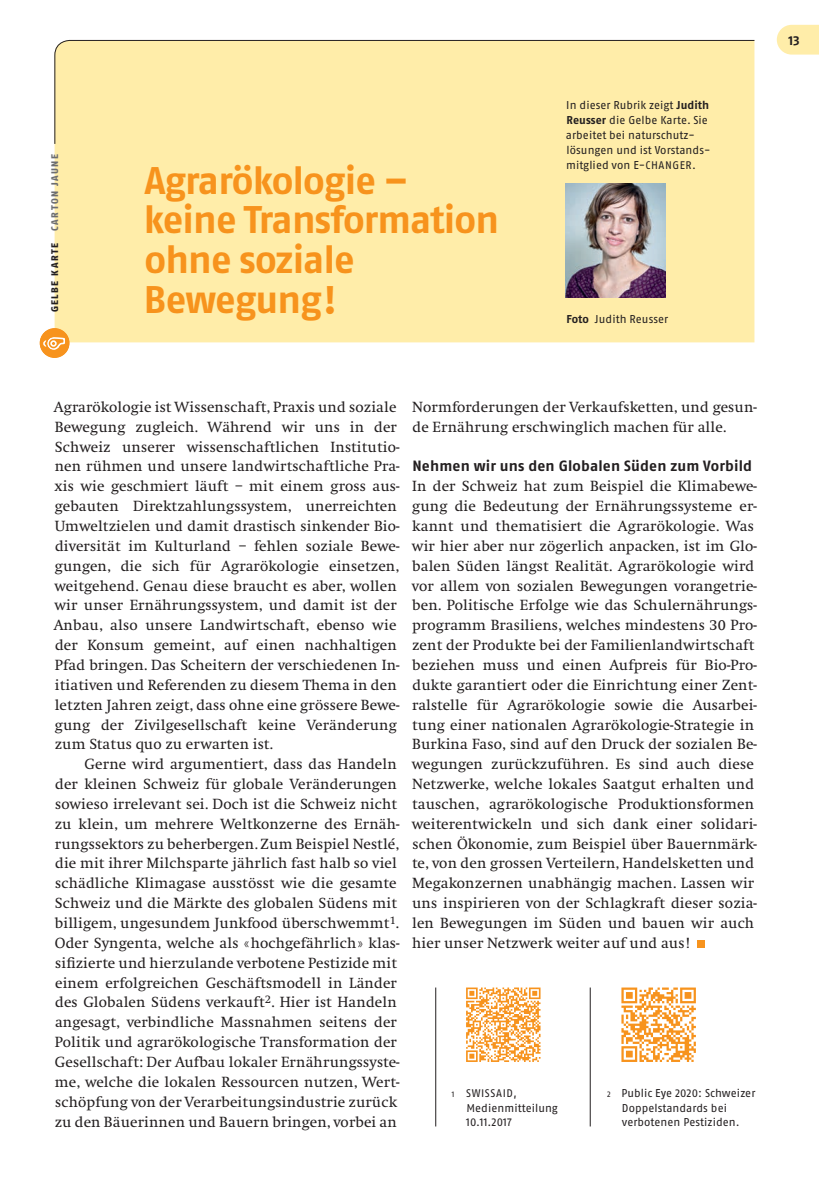
<style>
.page{position:relative;width:819px;height:1191px;background:#fff}
.page>*{position:absolute;margin:0;border:0;box-sizing:border-box;transform-origin:0 0}
.t1{font:700 38.5px/39.7px "Fago OT";letter-spacing:-.025em;color:#f7931d}
.t2{font:15.4px/19.8px "Swift";letter-spacing:.01em;color:#231f20}
.t3{font:700 14.88px "Fago OT";letter-spacing:.01em;color:#231f20}
.t4{font:700 13.12px "Fago OT";color:#231f20}
.t5{font:11.38px/14.9px "Fago OT";letter-spacing:.01em;color:#231f20}
.t6{font:11.03px "Fago OT";letter-spacing:.06em;color:#231f20}
.t7{font:800 9.62px "Fago OT";letter-spacing:.14em;color:#6c6d70}
.t8{font:800 9.62px "Fago OT";letter-spacing:.15em;color:#231f20}
.s1{font-weight:700}
.s2{font-size:11.03px}
.s3{font-size:8.22px}
.s4{font-size:11.38px}
</style>
<div class="page">
<svg style="left:776px;top:25px;width:43px;height:30px"></svg>
<div style="left:55px;top:144px;width:699px;height:198px;background:#ffeda9"></div>
<div style="left:40px;top:328px;width:29px;height:30px;background:#f7931d;border-radius:50%"></div>
<svg style="left:42px;top:337px;width:23px;height:15px"></svg>
<div style="left:54px;top:40px;width:701px;height:104px;background:#ffeda9"></div>
<div style="left:697px;top:940px;width:7px;height:7px;background:#f7931d"></div>
<svg style="left:466px;top:987px;width:74px;height:75px"></svg>
<svg style="left:621px;top:987px;width:74px;height:75px"></svg>
<img style="left:566px;top:184px;width:99px;height:114px">
<hr style="left:589px;top:987px;width:1px;height:139px;background:#231f20">
<hr style="left:435px;top:987px;width:1px;height:139px;background:#231f20">
<p class="t7" style="left:49px;top:231px;width:78px;rotate:-90deg">Carton jaune</p>
<p class="t8" style="left:49px;top:276px;width:34px;rotate:-90deg">Karte</p>
<h1 class="t1" style="left:144px;top:160px;width:357px">Agrarökologie – keine Transformation ohne soziale</h1>
<p class="t8" style="left:49px;top:312px;width:33px;rotate:-90deg">Gelbe</p>
<h1 class="t1" style="left:144px;top:279px;width:194px">Bewegung!</h1>
<p class="t5" style="left:566px;top:98px;width:146px">In dieser Rubrik zeigt <span class="s1">Judith<br>Reusser</span> die Gelbe Karte. Sie arbeitet bei naturschutz&shy;lösungen und ist Vorstands&shy;mitglied von E-<span class="s2">CHANGER</span>.</p>
<p class="t5" style="left:566px;top:311px;width:103px"><span class="s1">Foto</span> Judith Reusser</p>
<p class="t2" style="left:54px;top:397px;width:347px">Agrarökologie ist Wissenschaft, Praxis und soziale Bewegung zugleich. Während wir uns in der Schweiz unserer wissenschaftlichen Institutio&shy;nen rühmen und unsere landwirtschaftliche Pra&shy;xis wie geschmiert läuft – mit einem gross aus&shy;gebauten Direktzahlungssystem, unerreichten Umweltzielen und damit drastisch sinkender Bio&shy;diversität im Kulturland – fehlen soziale Bewe&shy;gungen, die sich für Agrarökologie einsetzen, weitgehend. Genau diese braucht es aber, wollen wir unser Ernährungssystem, und damit ist der Anbau, also unsere Landwirtschaft, ebenso wie der Konsum gemeint, auf einen nachhaltigen Pfad bringen. Das Scheitern der verschiedenen In&shy;itiativen und Referenden zu diesem Thema in den letzten Jahren zeigt, dass ohne eine grössere Bewe&shy;gung der Zivilgesellschaft keine Veränderung zum Status quo zu erwarten ist.</p>
<p class="t2" style="left:55px;top:754px;width:346px;text-indent:30px">Gerne wird argumentiert, dass das Handeln der kleinen Schweiz für globale Veränderungen sowieso irrelevant sei. Doch ist die Schweiz nicht zu klein, um mehrere Weltkonzerne des Ernäh&shy;rungssektors zu beherbergen. Zum Beispiel Nestlé, die mit ihrer Milchsparte jährlich fast halb so viel schädliche Klimagase ausstösst wie die gesamte Schweiz und die Märkte des globalen Südens mit billigem, ungesundem Junkfood überschwemmt<sup>1</sup>.<br>Oder Syngenta, welche als «hochgefährlich» klas&shy;sifizierte und hierzulande verbotene Pestizide mit einem erfolgreichen Geschäftsmodell in Länder des Globalen Südens verkauft<sup>2</sup>. Hier ist Handeln angesagt, verbindliche Massnahmen seitens der Politik und agrarökologische Transformation der Gesellschaft: Der Aufbau lokaler Ernährungssyste&shy;me, welche die lokalen Ressourcen nutzen, Wert&shy;schöpfung von der Verarbeitungsindustrie zurück zu den Bäuerinnen und Bauern bringen, vorbei an</p>
<p class="t2" style="left:412px;top:397px;width:346px">Normforderungen der Verkaufsketten, und gesun&shy;de Ernährung erschwinglich machen für alle.</p>
<p class="t3" style="left:412px;top:457px;width:341px">Nehmen wir uns den Globalen Süden zum Vorbild</p>
<p class="t2" style="left:412px;top:476px;width:346px">In der Schweiz hat zum Beispiel die Klimabewe&shy;gung die Bedeutung der Ernährungssysteme er&shy;kannt und thematisiert die Agrarökologie. Was wir hier aber nur zögerlich anpacken, ist im Glo&shy;balen Süden längst Realität. Agrarökologie wird vor allem von sozialen Bewegungen vorangetrie&shy;ben. Politische Erfolge wie das Schulernährungs&shy;programm Brasiliens, welches mindestens 30 Pro&shy;zent der Produkte bei der Familienlandwirtschaft beziehen muss und einen Aufpreis für Bio-Pro&shy;dukte garantiert oder die Einrichtung einer Zent&shy;ralstelle für Agrarökologie sowie die Ausarbei&shy;tung einer nationalen Agrarökologie-Strategie in Burkina Faso, sind auf den Druck der sozialen Be&shy;wegungen zurückzuführen. Es sind auch diese Netzwerke, welche lokales Saatgut erhalten und tauschen, agrarökologische Produktionsformen weiterentwickeln und sich dank einer solidari&shy;schen Ökonomie, zum Beispiel über Bauernmärk&shy;te, von den grossen Verteilern, Handelsketten und Megakonzernen unabhängig machen. Lassen wir uns inspirieren von der Schlagkraft dieser sozia&shy;len Bewegungen im Süden und bauen wir auch hier unser Netzwerk weiter auf und aus!</p>
<p class="t6" style="left:452px;top:1086px;width:66px"><span class="s3">1</span> SWISSAID<span class="s4">,</span></p>
<p class="t5" style="left:466px;top:1100px;width:93px">Medienmitteilung<br>10.11.2017</p>
<p class="t5" style="left:621px;top:1085px;width:135px;text-indent:-15px"><span class="s3">2</span> Public Eye 2020: Schweizer<br>Doppelstandards bei verbotenen Pestiziden.</p>
<p class="t4" style="left:788px;top:32px;width:13px">13</p>
</div>
